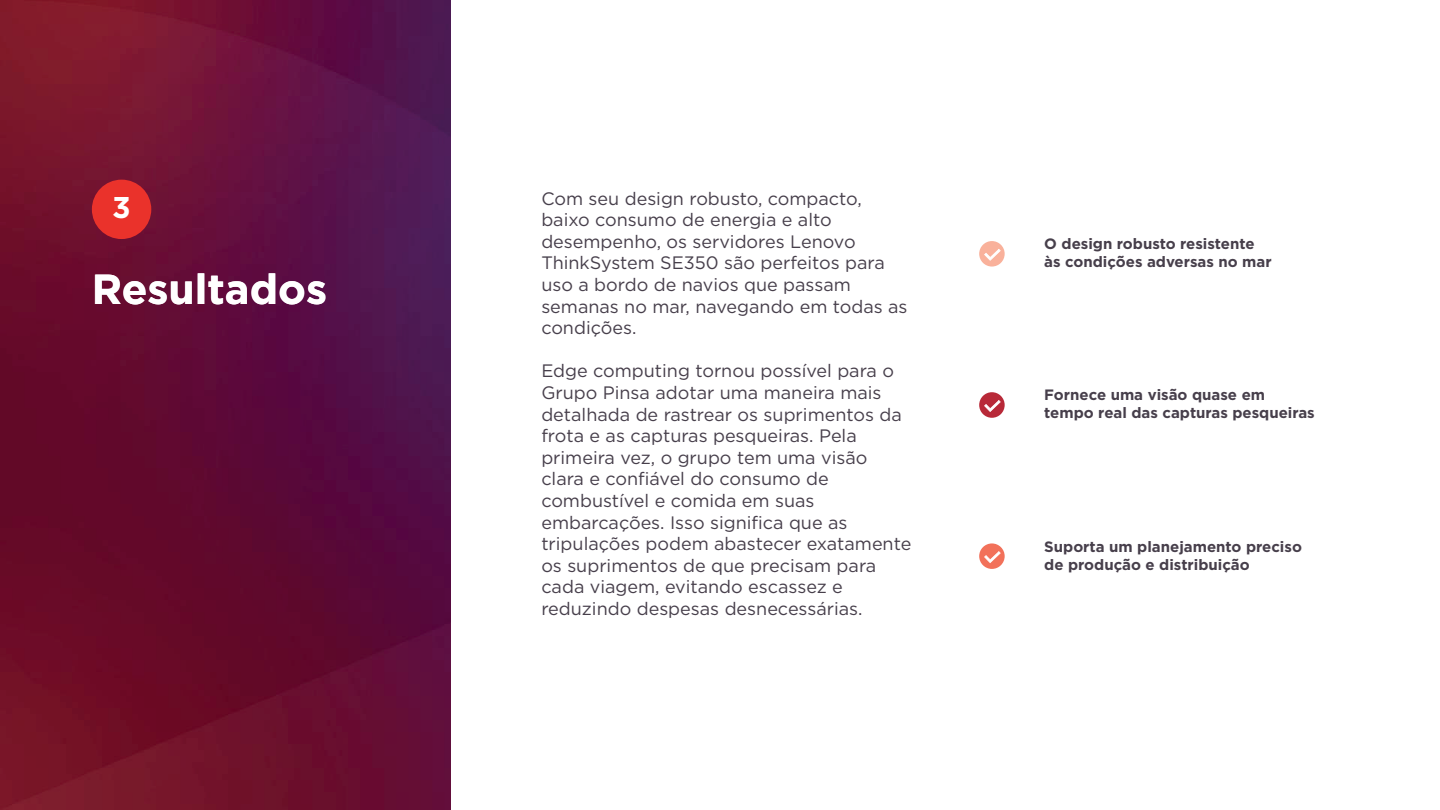
<style>
.page{position:relative;width:1440px;height:810px;background:#fff}
.page>*{position:absolute;margin:0;border:0;box-sizing:border-box;transform-origin:0 0}
.t1{font:700 42px "Gotham";color:#fff}
.t2{font:700 30px "Gotham";color:#fff}
.t3{font:18px/21.6px "Gotham";color:#473f4b}
.t4{font:700 15px/18px "Gotham";color:#473f4b}
</style>
<div class="page">
<img style="left:0;top:0;width:451px;height:810px">
<div style="left:92px;top:180px;width:59px;height:59px;background:#ea322b;border-radius:50%"></div>
<div style="left:979px;top:543px;width:26px;height:26px;background:#f2715a;border-radius:50%"></div>
<svg style="left:984px;top:551px;width:17px;height:12px"></svg>
<div style="left:979px;top:241px;width:26px;height:26px;background:#f9b19b;border-radius:50%"></div>
<svg style="left:984px;top:249px;width:17px;height:12px"></svg>
<div style="left:979px;top:392px;width:26px;height:26px;background:#b82938;border-radius:50%"></div>
<svg style="left:984px;top:400px;width:17px;height:12px"></svg>
<h2 class="t2" style="left:112px;top:187px;width:20px">3</h2>
<p class="t3" style="left:541px;top:187px;width:368px">Com seu design robusto, compacto, baixo consumo de energia e alto desempenho, os servidores Lenovo<br>ThinkSystem SE350 são perfeitos para uso a bordo de navios que passam semanas no mar, navegando em todas as condições.</p>
<p class="t3" style="left:541px;top:360px;width:372px">Edge computing tornou possível para o Grupo Pinsa adotar uma maneira mais detalhada de rastrear os suprimentos da frota e as capturas pesqueiras. Pela primeira vez, o grupo tem uma visão clara e confiável do consumo de combustível e comida em suas embarcações. Isso significa que as tripulações podem abastecer exatamente os suprimentos de que precisam para cada viagem, evitando escassez e reduzindo despesas desnecessárias.</p>
<h1 class="t1" style="left:92px;top:261px;width:237px">Resultados</h1>
<p class="t4" style="left:1044px;top:235px;width:229px">O design robusto resistente às condições adversas no mar</p>
<p class="t4" style="left:1044px;top:386px;width:272px">Fornece uma visão quase em tempo real das capturas pesqueiras</p>
<p class="t4" style="left:1044px;top:537px;width:259px">Suporta um planejamento preciso de produção e distribuição</p>
</div>
